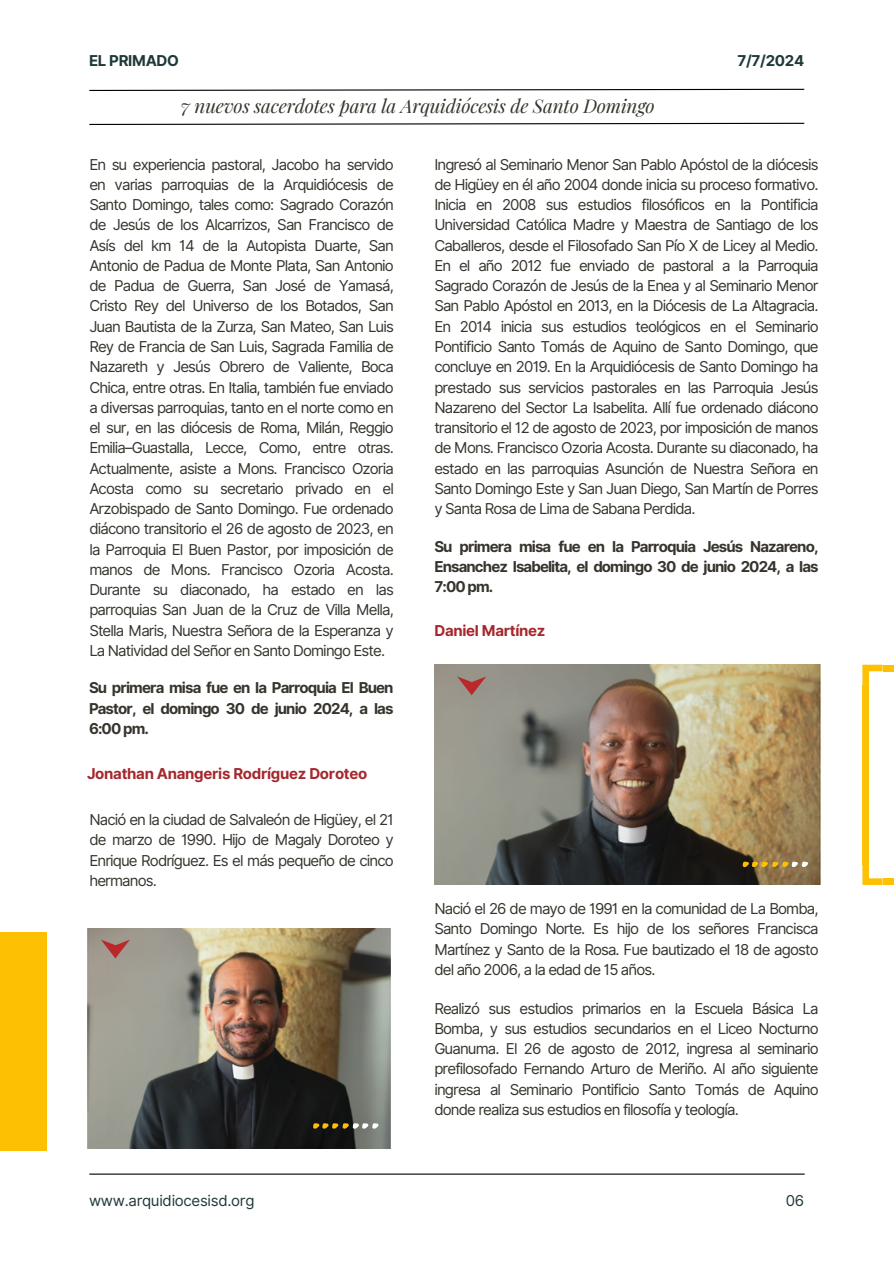
<style>
.page{position:relative;width:894px;height:1264px;background:#fff}
.page>*{position:absolute;margin:0;border:0;box-sizing:border-box;transform-origin:0 0}
.t1{font:italic 18.9px "Playfair Display";letter-spacing:-.01em;color:#37342d}
.t2{font:15px/20.2px "Inter";letter-spacing:-.06em;color:#37342d;text-align:justify}
.t3{font:700 15px/20.2px "Inter";letter-spacing:-.06em;color:#37342d;text-align:justify}
.t4{font:700 15px "Inter";letter-spacing:-.02em;color:#a4272d}
.t5{font:15px "Inter";letter-spacing:-.02em;color:#1f3839}
.t6{font:700 15px "Inter";letter-spacing:-.02em;color:#1f3839}
</style>
<div class="page">
<img style="left:434px;top:664px;width:386px;height:221px">
<hr style="left:89px;top:1173px;width:715px;height:1px;background:#000">
<svg style="left:89px;top:88px;width:716px;height:3px"></svg>
<svg style="left:89px;top:122px;width:716px;height:3px"></svg>
<svg style="left:742px;top:861px;width:66px;height:6px"></svg>
<div style="left:862px;top:685px;width:6px;height:179px;background:#fdc002"></div>
<div style="left:882px;top:664px;width:11px;height:7px;background:#fdc002"></div>
<div style="left:882px;top:878px;width:11px;height:7px;background:#fdc002"></div>
<svg style="left:862px;top:664px;width:20px;height:21px"></svg>
<svg style="left:862px;top:864px;width:20px;height:21px"></svg>
<img style="left:87px;top:928px;width:304px;height:220px">
<svg style="left:313px;top:1123px;width:65px;height:5px"></svg>
<div style="left:0;top:932px;width:47px;height:218px;background:#fdc002"></div>
<svg style="left:101px;top:939px;width:29px;height:19px"></svg>
<svg style="left:457px;top:676px;width:29px;height:19px"></svg>
<p class="t6" style="left:89px;top:52px;width:91px">EL PRIMADO</p>
<h3 class="t1" style="left:181px;top:93px;width:475px">7 nuevos sacerdotes para la Arquidiócesis de Santo Domingo</h3>
<h3 class="t6" style="left:737px;top:52px;width:68px">7/7/2024</h3>
<h2 class="t2" style="left:89px;top:154px;width:306px">En su experiencia pastoral, Jacobo ha servido en varias parroquias de la Arquidiócesis de Santo Domingo, tales como: Sagrado Corazón de Jesús de los Alcarrizos, San Francisco de Asís del km 14 de la Autopista Duarte, San Antonio de Padua de Monte Plata, San Antonio de Padua de Guerra, San José de Yamasá, Cristo Rey del Universo de los Botados, San Juan Bautista de la Zurza, San Mateo, San Luis Rey de Francia de San Luis, Sagrada Familia de Nazareth y Jesús Obrero de Valiente, Boca Chica, entre otras. En Italia, también fue enviado a diversas parroquias, tanto en el norte como en el sur, en las diócesis de Roma, Milán, Reggio Emilia–Guastalla, Lecce, Como, entre otras.<br>Actualmente, asiste a Mons. Francisco Ozoria Acosta como su secretario privado en el Arzobispado de Santo Domingo. Fue ordenado diácono transitorio el 26 de agosto de 2023, en la Parroquia El Buen Pastor, por imposición de manos de Mons. Francisco Ozoria Acosta.<br>Durante su diaconado, ha estado en las parroquias San Juan de la Cruz de Villa Mella, Stella Maris, Nuestra Señora de la Esperanza y La Natividad del Señor en Santo Domingo Este.</h2>
<h3 class="t3" style="left:89px;top:678px;width:306px">Su primera misa fue en la Parroquia El Buen Pastor, el domingo 30 de junio 2024, a las 6:00 pm.</h3>
<p class="t4" style="left:87px;top:765px;width:281px">Jonathan Anangeris Rodríguez Doroteo</p>
<p class="t2" style="left:89px;top:809px;width:306px">Nació en la ciudad de Salvaleón de Higüey, el 21 de marzo de 1990. Hijo de Magaly Doroteo y Enrique Rodríguez. Es el más pequeño de cinco hermanos.</p>
<h1 class="t5" style="left:89px;top:1191px;width:167px">www.arquidiocesisd.org</h1>
<p class="t2" style="left:434px;top:154px;width:385px">Ingresó al Seminario Menor San Pablo Apóstol de la diócesis de Higüey en él año 2004 donde inicia su proceso formativo.<br>Inicia en 2008 sus estudios filosóficos en la Pontificia Universidad Católica Madre y Maestra de Santiago de los Caballeros, desde el Filosofado San Pío X de Licey al Medio.<br>En el año 2012 fue enviado de pastoral a la Parroquia Sagrado Corazón de Jesús de la Enea y al Seminario Menor San Pablo Apóstol en 2013, en la Diócesis de La Altagracia.<br>En 2014 inicia sus estudios teológicos en el Seminario Pontificio Santo Tomás de Aquino de Santo Domingo, que concluye en 2019. En la Arquidiócesis de Santo Domingo ha prestado sus servicios pastorales en las Parroquia Jesús Nazareno del Sector La Isabelita. Allí fue ordenado diácono transitorio el 12 de agosto de 2023, por imposición de manos de Mons. Francisco Ozoria Acosta. Durante su diaconado, ha estado en las parroquias Asunción de Nuestra Señora en Santo Domingo Este y San Juan Diego, San Martín de Porres y Santa Rosa de Lima de Sabana Perdida.</p>
<h3 class="t3" style="left:434px;top:536px;width:385px">Su primera misa fue en la Parroquia Jesús Nazareno, Ensanchez Isabelita, el domingo 30 de junio 2024, a las 7:00 pm.</h3>
<p class="t4" style="left:434px;top:622px;width:113px">Daniel Martínez</p>
<p class="t2" style="left:434px;top:898px;width:385px">Nació el 26 de mayo de 1991 en la comunidad de La Bomba, Santo Domingo Norte. Es hijo de los señores Francisca Martínez y Santo de la Rosa. Fue bautizado el 18 de agosto del año 2006, a la edad de 15 años.</p>
<p class="t2" style="left:434px;top:998px;width:385px">Realizó sus estudios primarios en la Escuela Básica La Bomba, y sus estudios secundarios en el Liceo Nocturno Guanuma. El 26 de agosto de 2012, ingresa al seminario prefilosofado Fernando Arturo de Meriño. Al año siguiente ingresa al Seminario Pontificio Santo Tomás de Aquino donde realiza sus estudios en filosofía y teología.</p>
<h3 class="t5" style="left:785px;top:1191px;width:20px">06</h3>
</div>
